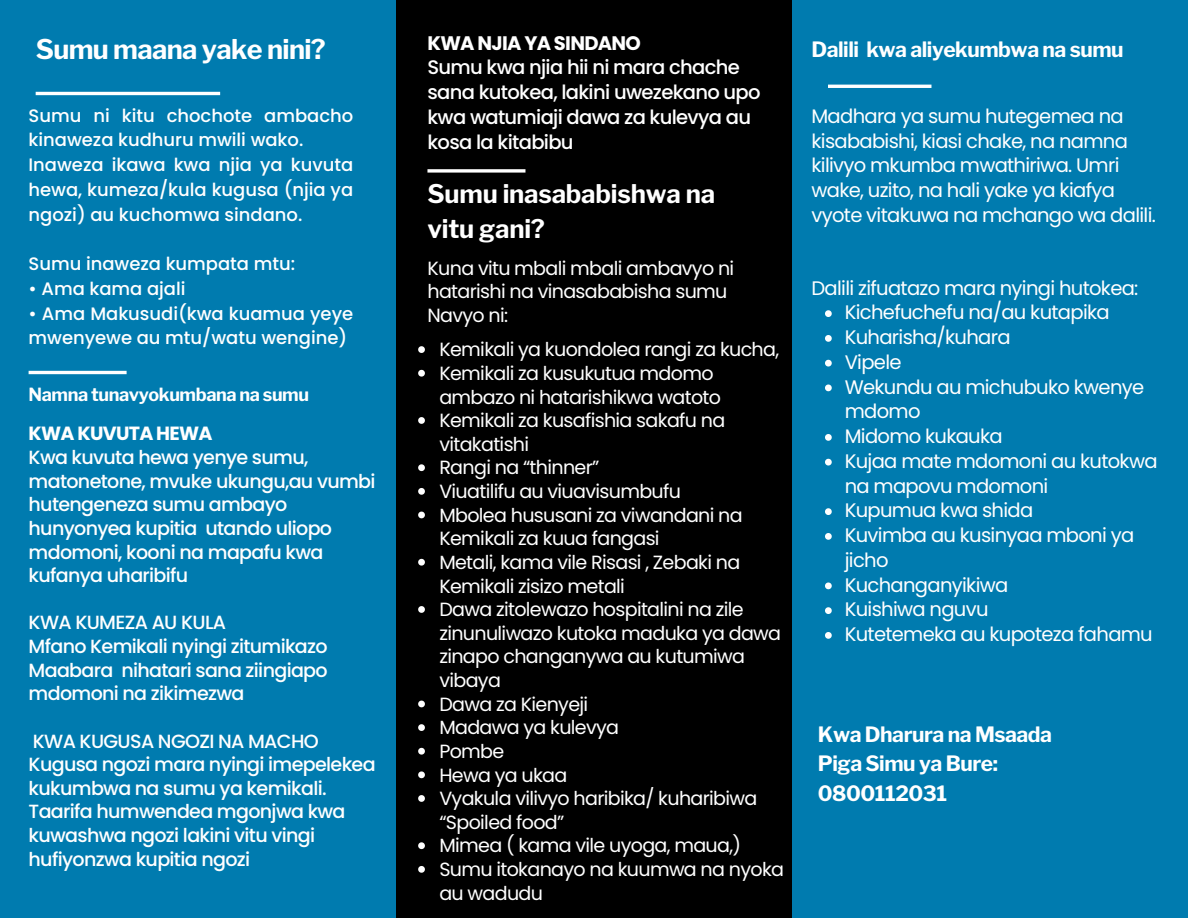
<style>
.page{position:relative;width:1188px;height:918px;background:#007baf}
.page>*{position:absolute;margin:0;border:0;box-sizing:border-box;transform-origin:0 0}
.t1{font:700 27px "Libre Franklin";letter-spacing:-.02em;color:#fff}
.t2{font:700 25.5px "Libre Franklin";letter-spacing:-.005em;color:#fff}
.t3{font:700 21px "Libre Franklin";letter-spacing:-.02em;color:#fff}
.t4{font:19.5px/24.8px "Poppins";letter-spacing:-.035em;color:#fff}
.t5{font:500 19.5px/24.8px "Poppins";letter-spacing:-.035em;color:#fff}
.t6{font:700 19.5px "Poppins";letter-spacing:-.035em;color:#fff}
.t7{font:19.05px/23.7px "Poppins";letter-spacing:-.035em;color:#fff}
.t8{font:500 19.05px/23.7px "Poppins";letter-spacing:-.035em;color:#fff}
.t9{font:700 19.05px "Poppins";letter-spacing:-.035em;color:#fff}
.t10{font:500 18px/24.8px "Poppins";color:#fff}
.t11{font:700 18px "Libre Franklin";letter-spacing:-.02em;color:#fff}
</style>
<div class="page">
<div style="left:396px;top:0;width:396px;height:918px;background:#000"></div>
<hr style="left:36px;top:92px;width:184px;height:3px;background:#fff">
<hr style="left:29px;top:371px;width:98px;height:3px;background:#fff">
<hr style="left:828px;top:85px;width:103px;height:3px;background:#fff">
<svg style="left:427px;top:169px;width:98px;height:4px"></svg>
<svg style="left:418px;top:346px;width:7px;height:7px"></svg>
<svg style="left:418px;top:370px;width:7px;height:7px"></svg>
<svg style="left:418px;top:417px;width:7px;height:7px"></svg>
<svg style="left:418px;top:464px;width:7px;height:7px"></svg>
<svg style="left:418px;top:488px;width:7px;height:7px"></svg>
<svg style="left:418px;top:512px;width:7px;height:6px"></svg>
<svg style="left:418px;top:559px;width:7px;height:7px"></svg>
<svg style="left:418px;top:606px;width:7px;height:7px"></svg>
<svg style="left:418px;top:701px;width:7px;height:6px"></svg>
<svg style="left:418px;top:724px;width:7px;height:7px"></svg>
<svg style="left:418px;top:748px;width:7px;height:7px"></svg>
<svg style="left:418px;top:771px;width:7px;height:7px"></svg>
<svg style="left:418px;top:795px;width:7px;height:7px"></svg>
<svg style="left:418px;top:842px;width:7px;height:7px"></svg>
<svg style="left:418px;top:866px;width:7px;height:7px"></svg>
<svg style="left:825px;top:310px;width:7px;height:7px"></svg>
<svg style="left:825px;top:335px;width:7px;height:7px"></svg>
<svg style="left:825px;top:360px;width:7px;height:7px"></svg>
<svg style="left:825px;top:385px;width:7px;height:6px"></svg>
<svg style="left:825px;top:434px;width:7px;height:7px"></svg>
<svg style="left:825px;top:459px;width:7px;height:7px"></svg>
<svg style="left:825px;top:508px;width:7px;height:7px"></svg>
<svg style="left:825px;top:533px;width:7px;height:7px"></svg>
<svg style="left:825px;top:583px;width:7px;height:6px"></svg>
<svg style="left:825px;top:607px;width:7px;height:7px"></svg>
<svg style="left:825px;top:632px;width:7px;height:7px"></svg>
<p class="t1" style="left:36px;top:33px;width:291px">Sumu maana yake nini?</p>
<p class="t10" style="left:29px;top:103px;width:326px">Sumu ni kitu chochote ambacho kinaweza kudhuru mwili wako.</p>
<p class="t10" style="left:29px;top:153px;width:326px;text-align:justify">Inaweza ikawa kwa njia ya kuvuta hewa, kumeza/kula kugusa (njia ya ngozi) au kuchomwa sindano.</p>
<p class="t10" style="left:29px;top:252px;width:268px">Sumu inaweza kumpata mtu:</p>
<p class="t10" style="left:29px;top:276px;width:159px">• Ama kama ajali</p>
<p class="t10" style="left:29px;top:301px;width:326px">• Ama Makusudi(kwa kuamua yeye mwenyewe au mtu/watu wengine)</p>
<p class="t11" style="left:29px;top:383px;width:282px">Namna tunavyokumbana na sumu</p>
<p class="t9" style="left:29px;top:420px;width:186px">KWA KUVUTA HEWA</p>
<p class="t8" style="left:29px;top:445px;width:348px">Kwa kuvuta hewa yenye sumu, matonetone, mvuke ukungu,au vumbi hutengeneza sumu ambayo hunyonyea kupitia utando uliopo mdomoni, kooni na mapafu kwa kufanya uharibifu</p>
<p class="t8" style="left:29px;top:611px;width:199px">KWA KUMEZA AU KULA</p>
<p class="t8" style="left:29px;top:634px;width:301px;text-align:justify">Mfano Kemikali nyingi zitumikazo Maabara nihatari sana ziingiapo mdomoni na zikimezwa</p>
<p class="t8" style="left:33px;top:729px;width:287px">KWA KUGUSA NGOZI NA MACHO</p>
<p class="t8" style="left:29px;top:753px;width:349px">Kugusa ngozi mara nyingi imepelekea kukumbwa na sumu ya kemikali.<br>Taarifa humwendea mgonjwa kwa kuwashwa ngozi lakini vitu vingi hufiyonzwa kupitia ngozi</p>
<p class="t6" style="left:427px;top:29px;width:215px">KWA NJIA YA SINDANO</p>
<p class="t5" style="left:427px;top:55px;width:335px">Sumu kwa njia hii ni mara chache sana kutokea, lakini uwezekano upo kwa watumiaji dawa za kulevya au kosa la kitabibu</p>
<p class="t2" style="left:427px;top:178px;width:289px">Sumu inasababishwa na</p>
<p class="t2" style="left:427px;top:213px;width:119px">vitu gani?</p>
<p class="t7" style="left:427px;top:256px;width:308px">Kuna vitu mbali mbali ambavyo ni hatarishi na vinasababisha sumu</p>
<p class="t7" style="left:427px;top:304px;width:82px">Navyo ni:</p>
<p class="t7" style="left:439px;top:338px;width:341px">Kemikali ya kuondolea rangi za kucha,</p>
<p class="t7" style="left:439px;top:361px;width:283px">Kemikali za kusukutua mdomo ambazo ni hatarishikwa watoto</p>
<p class="t7" style="left:439px;top:409px;width:287px">Kemikali za kusafishia sakafu na vitakatishi</p>
<p class="t7" style="left:439px;top:456px;width:162px">Rangi na “thinner”</p>
<p class="t7" style="left:439px;top:480px;width:243px">Viuatilifu au viuavisumbufu</p>
<p class="t7" style="left:439px;top:503px;width:305px">Mbolea hususani za viwandani na<br>Kemikali za kuua fangasi</p>
<p class="t7" style="left:439px;top:550px;width:302px">Metali, kama vile Risasi , Zebaki na<br>Kemikali zisizo metali</p>
<p class="t7" style="left:439px;top:598px;width:343px">Dawa zitolewazo hospitalini na zile zinunuliwazo kutoka maduka ya dawa zinapo changanywa au kutumiwa vibaya</p>
<p class="t7" style="left:439px;top:692px;width:150px">Dawa za Kienyeji</p>
<p class="t7" style="left:439px;top:716px;width:181px">Madawa ya kulevya</p>
<p class="t7" style="left:439px;top:739px;width:67px">Pombe</p>
<p class="t7" style="left:439px;top:763px;width:129px">Hewa ya ukaa</p>
<p class="t7" style="left:439px;top:787px;width:320px">Vyakula vilivyo haribika/ kuharibiwa “Spoiled food”</p>
<p class="t7" style="left:439px;top:834px;width:303px">Mimea ( kama vile uyoga, maua,)</p>
<p class="t7" style="left:439px;top:858px;width:346px">Sumu itokanayo na kuumwa na nyoka au wadudu</p>
<p class="t3" style="left:811px;top:36px;width:314px">Dalili kwa aliyekumbwa na sumu</p>
<p class="t4" style="left:811px;top:104px;width:346px">Madhara ya sumu hutegemea na kisababishi, kiasi chake, na namna kilivyo mkumba mwathiriwa. Umri wake, uzito, na hali yake ya kiafya vyote vitakuwa na mchango wa dalili.</p>
<p class="t4" style="left:811px;top:275px;width:328px">Dalili zifuatazo mara nyingi hutokea:</p>
<p class="t4" style="left:845px;top:300px;width:266px">Kichefuchefu na/au kutapika</p>
<p class="t4" style="left:845px;top:325px;width:167px">Kuharisha/kuhara</p>
<p class="t4" style="left:845px;top:350px;width:58px">Vipele</p>
<p class="t4" style="left:845px;top:374px;width:301px">Wekundu au michubuko kwenye mdomo</p>
<p class="t4" style="left:845px;top:424px;width:159px">Midomo kukauka</p>
<p class="t4" style="left:845px;top:449px;width:314px">Kujaa mate mdomoni au kutokwa na mapovu mdomoni</p>
<p class="t4" style="left:845px;top:498px;width:190px">Kupumua kwa shida</p>
<p class="t4" style="left:845px;top:523px;width:291px">Kuvimba au kusinyaa mboni ya jicho</p>
<p class="t4" style="left:845px;top:572px;width:165px">Kuchanganyikiwa</p>
<p class="t4" style="left:845px;top:597px;width:145px">Kuishiwa nguvu</p>
<p class="t4" style="left:845px;top:622px;width:310px">Kutetemeka au kupoteza fahamu</p>
<p class="t3" style="left:818px;top:722px;width:236px">Kwa Dharura na Msaada</p>
<p class="t3" style="left:818px;top:751px;width:182px">Piga Simu ya Bure:</p>
<p class="t3" style="left:818px;top:780px;width:131px">0800112031</p>
</div>
